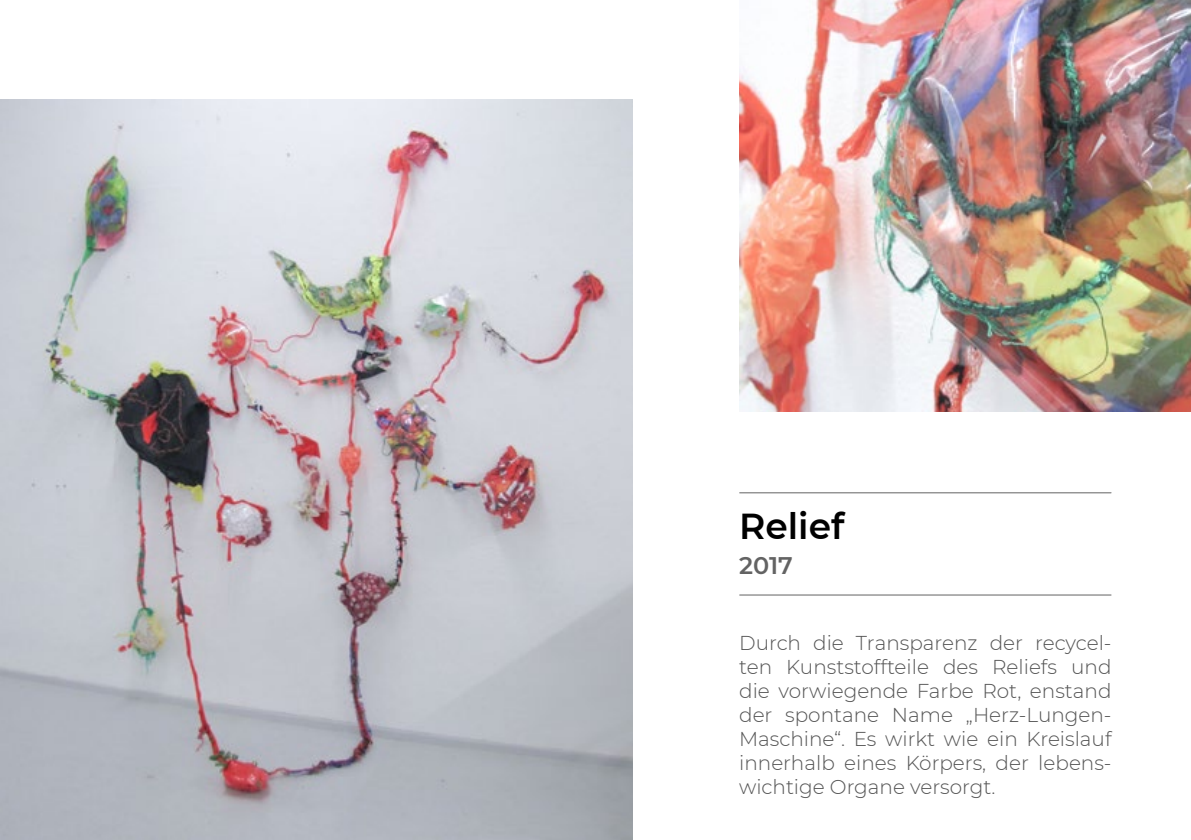
<style>
.page{position:relative;width:1191px;height:840px;background:#fff}
.page>*{position:absolute;margin:0;border:0;box-sizing:border-box;transform-origin:0 0}
.t1{font:600 36px "Montserrat";color:#000}
.t2{font:600 24px "Montserrat";color:#636363}
.t3{font:300 20px/24px "Montserrat";color:#545454;text-align:justify}
</style>
<div class="page">
<img style="left:0;top:99px;width:632px;height:740px">
<img style="left:739px;top:0;width:452px;height:411px">
<hr style="left:739px;top:492px;width:372px;height:1px;background:#636363">
<hr style="left:739px;top:594px;width:372px;height:1px;background:#636363">
<h1 class="t1" style="left:739px;top:500px;width:107px">Relief</h1>
<p class="t2" style="left:739px;top:548px;width:55px">2017</p>
<p class="t3" style="left:739px;top:629px;width:374px">Durch die Transparenz der recycel&shy;ten Kunststoffteile des Reliefs und die vorwiegende Farbe Rot, enstand der spontane Name „Herz-Lungen-Maschine“. Es wirkt wie ein Kreislauf innerhalb eines Körpers, der lebens&shy;wichtige Organe versorgt.</p>
</div>
